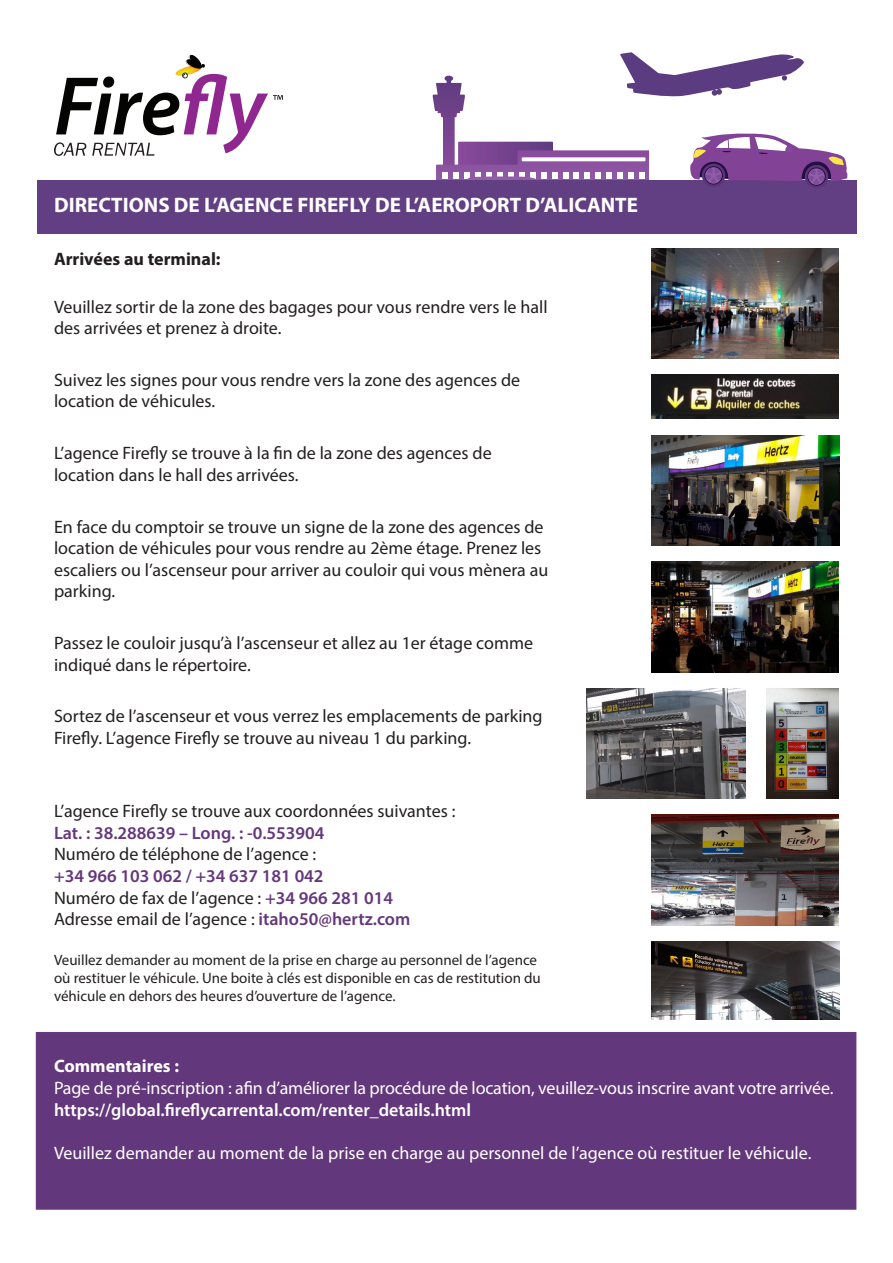
<style>
.page{position:relative;width:893px;height:1263px;background:#fff}
.page>*{position:absolute;margin:0;border:0;box-sizing:border-box;transform-origin:0 0}
.t1{font:700 21px "Myriad Pro";color:#fff}
.Paragraph_Style_1{font:18px/21.6px "Myriad Pro";color:#231f20}
.t2{font:18px "Myriad Pro";letter-spacing:-.01em;color:#fff}
.Paragraph_Style_1-2{font:600 18px "Myriad Pro";color:#65377c}
.t3{font:600 18px "Myriad Pro";color:#fff}
.t4{font:700 18px "Myriad Pro";color:#231f20}
.t5{font:700 18px "Myriad Pro";color:#fff}
.Paragraph_Style_1-3{font:15px/18px "Myriad Pro";color:#231f20}
.s1{font-weight:600;color:#65377c}
</style>
<div class="page">
<div style="left:37px;top:181px;width:819px;height:53px;background:#623e83"></div>
<div style="left:702px;top:164px;width:23px;height:23px;background:#5b3578;border-radius:50%"></div>
<svg style="left:805px;top:165px;width:23px;height:23px"></svg>
<svg style="left:433px;top:52px;width:414px;height:133px"></svg>
<div style="left:36px;top:1032px;width:820px;height:178px;background:#63377b;border:2px solid #68387e"></div>
<img style="left:766px;top:688px;width:73px;height:111px">
<img style="left:651px;top:562px;width:188px;height:110px">
<img style="left:651px;top:941px;width:188px;height:79px">
<img style="left:587px;top:688px;width:159px;height:111px">
<img style="left:651px;top:248px;width:188px;height:110px">
<img style="left:651px;top:815px;width:188px;height:110px">
<img style="left:651px;top:375px;width:188px;height:44px">
<img style="left:652px;top:435px;width:187px;height:110px">
<svg style="left:54px;top:54px;width:229px;height:102px"></svg>
<p class="t1" style="left:54px;top:191px;width:585px">DIRECTIONS DE L’AGENCE FIREFLY DE L’AEROPORT D’ALICANTE</p>
<p class="t4" style="left:54px;top:247px;width:168px">Arrivées au terminal:</p>
<p class="Paragraph_Style_1" style="left:54px;top:295px;width:495px">Veuillez sortir de la zone des bagages pour vous rendre vers le hall des arrivées et prenez à droite.</p>
<p class="Paragraph_Style_1" style="left:54px;top:369px;width:468px">Suivez les signes pour vous rendre vers la zone des agences de location de véhicules.</p>
<p class="Paragraph_Style_1" style="left:54px;top:442px;width:439px">L’agence Firefly se trouve à la fin de la zone des agences de location dans le hall des arrivées.</p>
<p class="Paragraph_Style_1" style="left:54px;top:515px;width:496px">En face du comptoir se trouve un signe de la zone des agences de location de véhicules pour vous rendre au 2ème étage. Prenez les escaliers ou l’ascenseur pour arriver au couloir qui vous mènera au parking.</p>
<p class="Paragraph_Style_1" style="left:54px;top:632px;width:481px">Passez le couloir jusqu’à l’ascenseur et allez au 1er étage comme indiqué dans le répertoire.</p>
<p class="Paragraph_Style_1" style="left:54px;top:705px;width:490px">Sortez de l’ascenseur et vous verrez les emplacements de parking<br>Firefly. L’agence Firefly se trouve au niveau 1 du parking.</p>
<p class="Paragraph_Style_1" style="left:54px;top:800px;width:403px">L’agence Firefly se trouve aux coordonnées suivantes :</p>
<p class="Paragraph_Style_1-2" style="left:54px;top:821px;width:272px">Lat. : 38.288639 – Long. : -0.553904</p>
<p class="Paragraph_Style_1" style="left:54px;top:843px;width:264px">Numéro de téléphone de l’agence :</p>
<p class="Paragraph_Style_1-2" style="left:54px;top:864px;width:271px">+34 966 103 062 / +34 637 181 042</p>
<p class="Paragraph_Style_1" style="left:54px;top:886px;width:341px">Numéro de fax de l’agence : <span class="s1">+34 966 281 014</span></p>
<p class="Paragraph_Style_1" style="left:54px;top:908px;width:358px">Adresse email de l’agence : <span class="s1">itaho50@hertz.com</span></p>
<p class="Paragraph_Style_1-3" style="left:54px;top:950px;width:488px">Veuillez demander au moment de la prise en charge au personnel de l’agence où restituer le véhicule. Une boite à clés est disponible en cas de restitution du véhicule en dehors des heures d’ouverture de l’agence.</p>
<p class="t5" style="left:54px;top:1054px;width:127px">Commentaires :</p>
<p class="t2" style="left:54px;top:1077px;width:781px">Page de pré-inscription : afin d’améliorer la procédure de location, veuillez-vous inscrire avant votre arrivée.</p>
<p class="t3" style="left:54px;top:1098px;width:419px">https://global.fireflycarrental.com/renter_details.html</p>
<p class="t2" style="left:54px;top:1142px;width:759px">Veuillez demander au moment de la prise en charge au personnel de l’agence où restituer le véhicule.</p>
</div>
